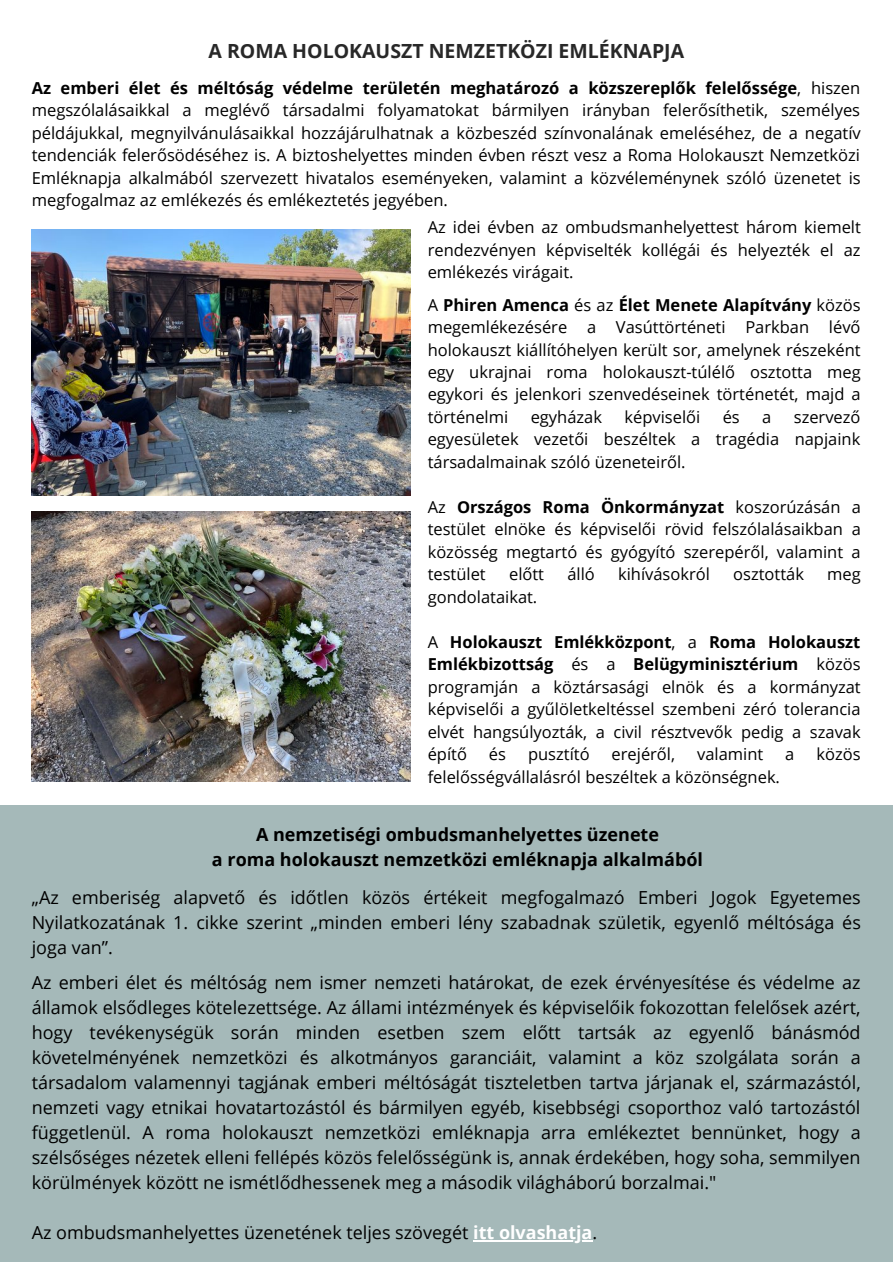
<style>
.page{position:relative;width:893px;height:1264px;background:#fff}
.page>*{position:absolute;margin:0;border:0;box-sizing:border-box;transform-origin:0 0}
.t1{font:700 19.5px "Open Sans";color:#282828}
.t2{font:18px/25px "Open Sans";color:#000;text-align:justify}
.t3{font:700 18px/24.8px "Open Sans";color:#000;text-align:center}
.t4{font:16.5px/22.5px "Open Sans";color:#000;text-align:justify}
.s1{font-weight:700}
.s2{font-weight:700;color:#fff}
</style>
<div class="page">
<div style="left:0;top:805px;width:892px;height:456px;background:#a5b9b9"></div>
<img style="left:32px;top:229px;width:379px;height:266px">
<img style="left:31px;top:511px;width:379px;height:270px">
<hr style="left:473px;top:1240px;width:119px;height:1px;background:#fff">
<p class="t1" style="left:208px;top:37px;width:477px">A ROMA HOLOKAUSZT NEMZETKÖZI EMLÉKNAPJA</p>
<p class="t4" style="left:32px;top:76px;width:830px"><span class="s1">Az emberi élet és méltóság védelme területén meghatározó a közszereplők felelőssége</span>, hiszen megszólalásaikkal a meglévő társadalmi folyamatokat bármilyen irányban felerősíthetik, személyes példájukkal, megnyilvánulásaikkal hozzájárulhatnak a közbeszéd színvonalának emeléséhez, de a negatív tendenciák felerősödéséhez is. A biztoshelyettes minden évben részt vesz a Roma Holokauszt Nemzetközi Emléknapja alkalmából szervezett hivatalos eseményeken, valamint a közvéleménynek szóló üzenetet is megfogalmaz az emlékezés és emlékeztetés jegyében.</p>
<p class="t4" style="left:427px;top:215px;width:434px">Az idei évben az ombudsmanhelyettest három kiemelt rendezvényen képviselték kollégái és helyezték el az emlékezés virágait.</p>
<p class="t4" style="left:427px;top:293px;width:434px">A <span class="s1">Phiren Amenca</span> és az <span class="s1">Élet Menete Alapítvány</span> közös megemlékezésére a Vasúttörténeti Parkban lévő holokauszt kiállítóhelyen került sor, amelynek részeként egy ukrajnai roma holokauszt-túlélő osztotta meg egykori és jelenkori szenvedéseinek történetét, majd a történelmi</p>
<p class="t4" style="left:427px;top:405px;width:434px;text-indent:366px">szervező egyesületek vezetői beszéltek a tragédia napjaink társadalmainak szóló üzeneteiről.</p>
<p class="t4" style="left:427px;top:495px;width:434px">Az <span class="s1">Országos Roma Önkormányzat</span> koszorúzásán a testület elnöke és képviselői rövid felszólalásaikban a közösség megtartó és gyógyító szerepéről, valamint a testület</p>
<p class="t4" style="left:530px;top:405px;width:73px">egyházak</p>
<p class="t4" style="left:624px;top:405px;width:77px">képviselői</p>
<p class="t4" style="left:722px;top:405px;width:19px">és</p>
<p class="t4" style="left:762px;top:405px;width:11px">a</p>
<p class="t4" style="left:509px;top:562px;width:36px">előtt</p>
<p class="t4" style="left:567px;top:562px;width:29px">álló</p>
<p class="t4" style="left:618px;top:562px;width:93px">kihívásokról</p>
<p class="t4" style="left:733px;top:562px;width:72px">osztották</p>
<p class="t4" style="left:827px;top:562px;width:35px">meg</p>
<p class="t4" style="left:427px;top:585px;width:111px">gondolataikat.</p>
<p class="t4" style="left:427px;top:630px;width:434px">A <span class="s1">Holokauszt Emlékközpont</span>, a <span class="s1">Roma Holokauszt Emlékbizottság</span> és a <span class="s1">Belügyminisztérium</span> közös programján a köztársasági elnök és a kormányzat képviselői a gyűlöletkeltéssel szembeni zéró tolerancia elvét hangsúlyozták, a civil résztvevők pedig a szavak építő</p>
<p class="t4" style="left:489px;top:742px;width:19px">és</p>
<p class="t4" style="left:528px;top:742px;width:63px">pusztító</p>
<p class="t4" style="left:611px;top:742px;width:65px">erejéről,</p>
<p class="t4" style="left:697px;top:742px;width:68px">valamint</p>
<p class="t4" style="left:785px;top:742px;width:11px">a</p>
<p class="t4" style="left:816px;top:742px;width:46px">közös</p>
<p class="t4" style="left:427px;top:765px;width:354px">felelősségvállalásról beszéltek a közönségnek.</p>
<p class="t3" style="left:212px;top:821px;width:492px">A nemzetiségi ombudsmanhelyettes üzenete<br>a roma holokauszt nemzetközi emléknapja alkalmából</p>
<p class="t2" style="left:32px;top:884px;width:830px">„Az emberiség alapvető és időtlen közös értékeit megfogalmazó Emberi Jogok Egyetemes Nyilatkozatának 1. cikke szerint „minden emberi lény szabadnak születik, egyenlő méltósága és joga van”.</p>
<p class="t2" style="left:32px;top:969px;width:830px">Az emberi élet és méltóság nem ismer nemzeti határokat, de ezek érvényesítése és védelme az államok elsődleges kötelezettsége. Az állami intézmények és képviselőik fokozottan felelősek azért, hogy tevékenységük során minden esetben szem előtt tartsák az egyenlő bánásmód követelményének nemzetközi és alkotmányos garanciáit, valamint a köz szolgálata során a társadalom valamennyi tagjának emberi méltóságát tiszteletben tartva járjanak el, származástól, nemzeti vagy etnikai hovatartozástól és bármilyen egyéb, kisebbségi csoporthoz való tartozástól függetlenül. A roma holokauszt nemzetközi emléknapja arra emlékeztet bennünket, hogy a szélsőséges nézetek elleni fellépés közös felelősségünk is, annak érdekében, hogy soha, semmilyen körülmények között ne ismétlődhessenek meg a második világháború borzalmai."</p>
<p class="t2" style="left:32px;top:1219px;width:567px">Az ombudsmanhelyettes üzenetének teljes szövegét <span class="s2">itt olvashatja</span>.</p>
</div>
